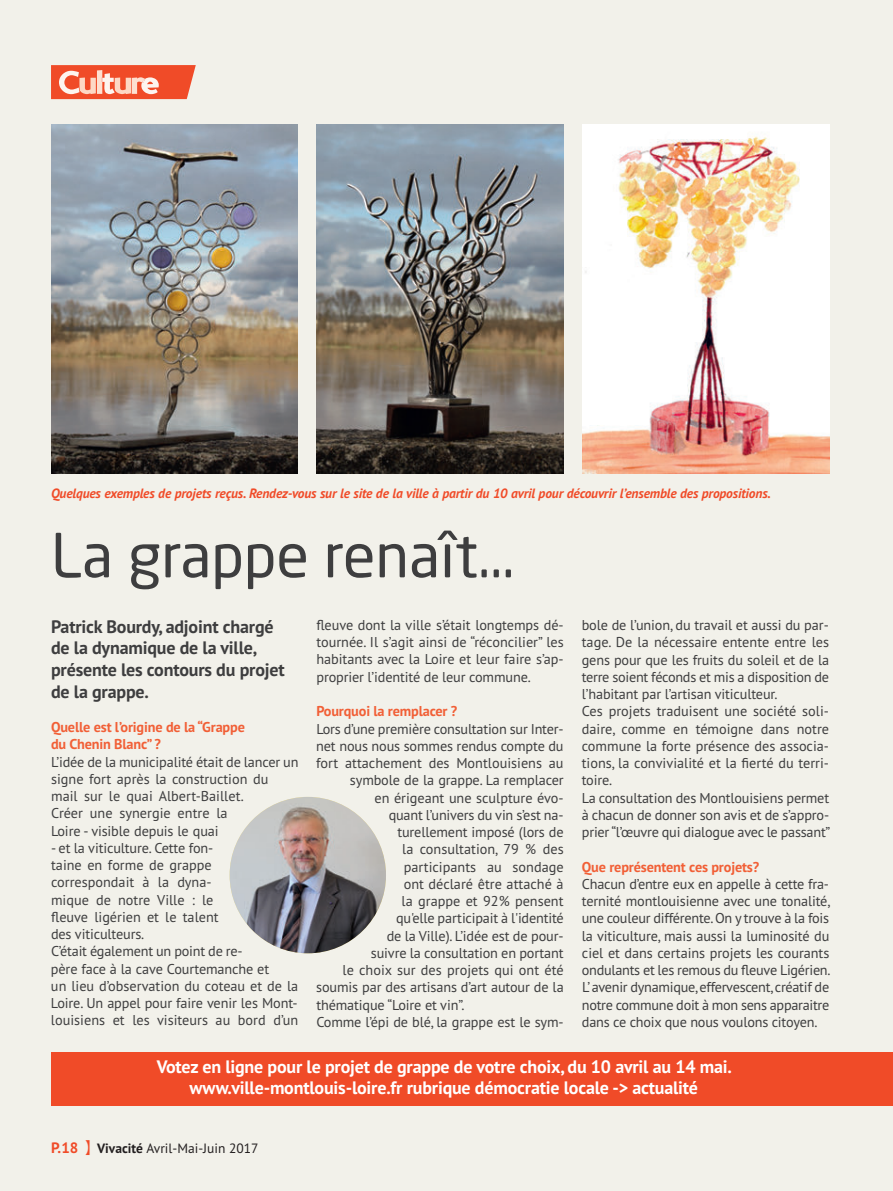
<style>
.page{position:relative;width:893px;height:1191px;background:#f2f1ea}
.page>*{position:absolute;margin:0;border:0;box-sizing:border-box;transform-origin:0 0}
.t1{font:60px "Neo Sans Std";color:#3e3e3f}
.t2{font:700 18px/21.6px "PT Sans";letter-spacing:-.01em;color:#fff;text-align:center}
.t3{font:700 18px/21.6px "PT Sans";letter-spacing:-.01em;color:#3e3e3f}
.t4{font:700 15px "PT Sans";color:#f04b28}
.t5{font:14.25px/17.2px "PT Sans";letter-spacing:-.01em;color:#3e3e3f}
.t6{font:700 14.25px/17.2px "PT Sans";letter-spacing:-.01em;color:#f15f36}
.t7{font:italic 700 13.5px "PT Sans";letter-spacing:-.01em;color:#f04b28}
.t8{font:13.5px "PT Sans";color:#231f20}
.s1{font-weight:700}
</style>
<div class="page">
<img style="left:51px;top:125px;width:247px;height:348px">
<img style="left:316px;top:125px;width:247px;height:348px">
<img style="left:583px;top:125px;width:246px;height:348px">
<svg style="left:51px;top:65px;width:145px;height:34px;background:#f37659"></svg>
<img style="left:230px;top:797px;width:156px;height:156px;border-radius:78px">
<div style="left:51px;top:1052px;width:842px;height:54px;background:#f04b28"></div>
<p class="t7" style="left:51px;top:484px;width:721px">Quelques exemples de projets reçus. Rendez-vous sur le site de la ville à partir du 10 avril pour découvrir l’ensemble des propositions.</p>
<h1 class="t1" style="left:51px;top:533px;width:465px">La grappe renaît…</h1>
<p class="t3" style="left:51px;top:615px;width:235px">Patrick Bourdy, adjoint chargé de la dynamique de la ville, présente les contours du projet de la grappe.</p>
<p class="t6" style="left:51px;top:718px;width:195px">Quelle est l’origine de la “Grappe du Chenin Blanc” ?</p>
<p class="t5" style="left:51px;top:752px;width:249px">L’idée de la municipalité était de lancer un signe fort après la construction du mail sur le quai Albert-Baillet.<br>Créer une synergie entre la<br>Loire - visible depuis le quai</p>
<p class="t5" style="left:51px;top:839px;width:249px">- et la viticulture. Cette fon-<br>taine en forme de grappe correspondait à la dyna-<br>mique de notre Ville : le<br>fleuve ligérien et le talent<br>des viticulteurs.<br>C’était également un point de re-<br>père face à la cave Courtemanche et<br>un lieu d’observation du coteau et de la<br>Loire. Un appel pour faire venir les Mont&shy;louisiens et les visiteurs au bord d’un</p>
<p class="t5" style="left:316px;top:616px;width:249px;text-align:justify">fleuve dont la ville s’était longtemps dé&shy;tournée. Il s’agit ainsi de “réconcilier” les habitants avec la Loire et leur faire s’ap&shy;proprier l’identité de leur commune.</p>
<p class="t6" style="left:316px;top:702px;width:142px">Pourquoi la remplacer ?</p>
<p class="t5" style="left:316px;top:719px;width:249px">Lors d’une première consultation sur Inter-</p>
<p class="t5" style="left:316px;top:737px;width:249px">net nous nous sommes rendus compte du</p>
<p class="t5" style="left:316px;top:754px;width:249px">fort attachement des Montlouisiens au</p>
<p class="t5" style="left:350px;top:771px;width:215px">symbole de la grappe. La remplacer</p>
<p class="t5" style="left:374px;top:788px;width:190px">en érigeant une sculpture évo-</p>
<p class="t5" style="left:389px;top:806px;width:176px">quant l’univers du vin s’est na-</p>
<p class="t5" style="left:397px;top:823px;width:168px">turellement imposé (lors de</p>
<p class="t5" style="left:402px;top:840px;width:163px">la consultation, 79 % des</p>
<p class="t5" style="left:404px;top:857px;width:161px">participants au sondage</p>
<p class="t5" style="left:404px;top:875px;width:161px">ont déclaré être attaché à</p>
<p class="t5" style="left:402px;top:892px;width:163px">la grappe et 92% pensent</p>
<p class="t5" style="left:396px;top:909px;width:169px">qu'elle participait à l'identité</p>
<p class="t5" style="left:387px;top:926px;width:178px">de la Ville). L’idée est de pour-</p>
<p class="t5" style="left:371px;top:944px;width:194px">suivre la consultation en portant</p>
<p class="t5" style="left:342px;top:961px;width:223px">le choix sur des projets qui ont été</p>
<p class="t5" style="left:316px;top:978px;width:249px">soumis par des artisans d’art autour de la</p>
<p class="t5" style="left:316px;top:995px;width:150px">thématique “Loire et vin”.</p>
<p class="t5" style="left:316px;top:1013px;width:249px">Comme l’épi de blé, la grappe est le sym-</p>
<p class="t5" style="left:582px;top:616px;width:250px">bole de l’union, du travail et aussi du par&shy;tage. De la nécessaire entente entre les gens pour que les fruits du soleil et de la terre soient féconds et mis a disposition de l’habitant par l’artisan viticulteur.<br>Ces projets traduisent une société soli&shy;daire, comme en témoigne dans notre commune la forte présence des associa&shy;tions, la convivialité et la fierté du terri&shy;toire.<br>La consultation des Montlouisiens permet à chacun de donner son avis et de s’appro&shy;prier “l’œuvre qui dialogue avec le passant”</p>
<p class="t6" style="left:582px;top:857px;width:179px">Que représentent ces projets?</p>
<p class="t5" style="left:582px;top:875px;width:250px;text-align:justify">Chacun d’entre eux en appelle à cette fra&shy;ternité montlouisienne avec une tonalité, une couleur différente. On y trouve à la fois la viticulture, mais aussi la luminosité du ciel et dans certains projets les courants ondulants et les remous du fleuve Ligérien.<br>L’ avenir dynamique, effervescent, créatif de notre commune doit à mon sens apparaitre dans ce choix que nous voulons citoyen.</p>
<p class="t2" style="left:157px;top:1055px;width:577px">Votez en ligne pour le projet de grappe de votre choix, du 10 avril au 14 mai. www.ville-montlouis-loire.fr rubrique démocratie locale -&gt; actualité</p>
<p class="t4" style="left:51px;top:1137px;width:29px">P.18</p>
<p class="t8" style="left:97px;top:1139px;width:163px"><span class="s1">Vivacité</span> Avril-Mai-Juin 2017</p>
</div>
